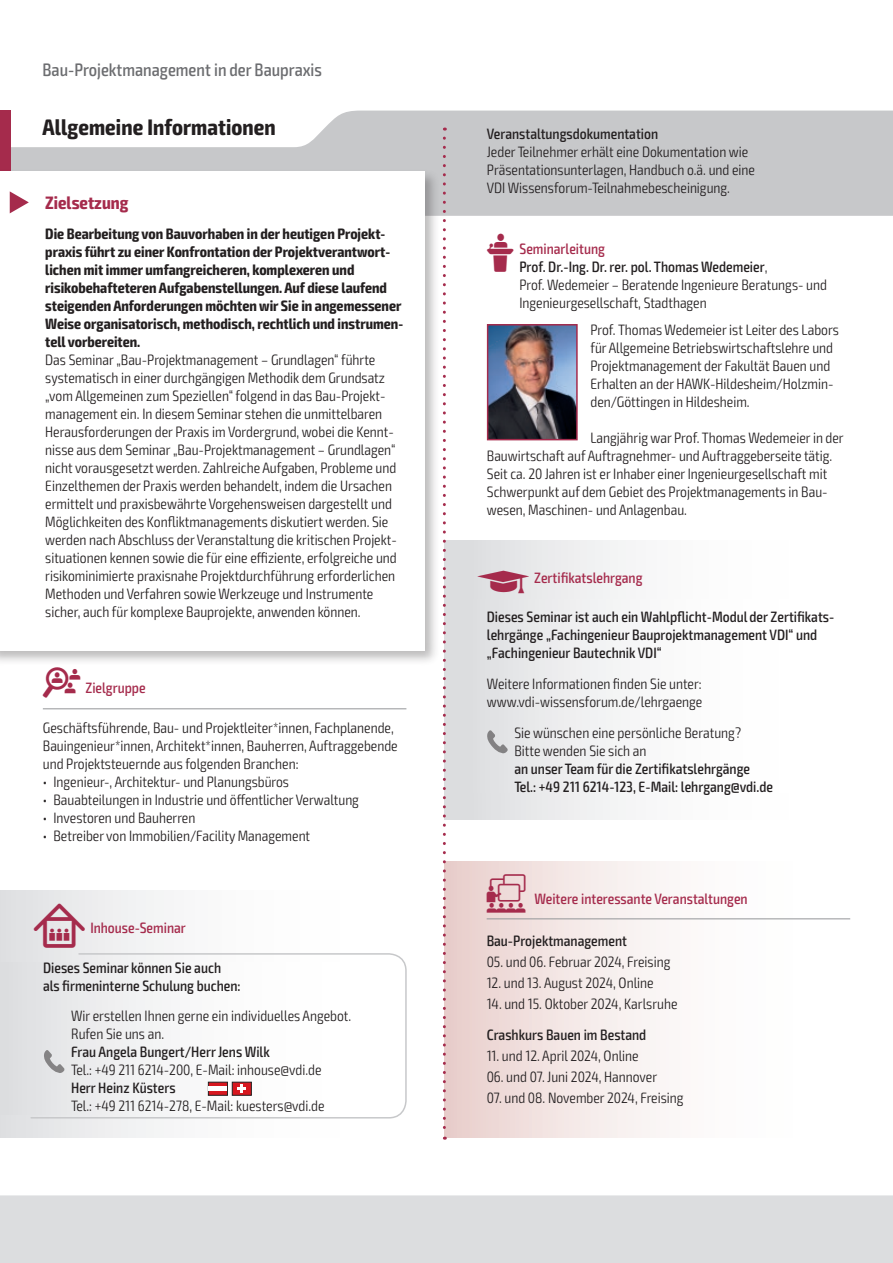
<style>
.page{position:relative;width:893px;height:1263px;background:#fff}
.page>*{position:absolute;margin:0;border:0;box-sizing:border-box;transform-origin:0 0}
.t1{font:700 condensed 22.5px "Exo 2";letter-spacing:.005em;color:#231f20}
.t2{font:500 condensed 18px "Exo 2";color:#6c6d70}
.t3{font:700 condensed 18px "Exo 2";color:#a52b4c}
.t4{font:300 condensed 15px/18px "Exo 2";color:#231f20}
.t5{font:500 condensed 15px/18px "Exo 2";color:#231f20}
.t6{font:700 condensed 15px/18px "Exo 2";color:#231f20}
.t7{font:500 condensed 15px "Exo 2";color:#a52b4c}
.s1{font-family:"VDI Iconset S4 A Regular";font-weight:400;font-stretch:normal}
.s2{font-family:"VDI Iconset S4 A Regular";font-weight:400;font-stretch:normal;font-size:15.45px}
.s3{font-family:"VDI Iconset S4 A Regular";font-weight:400;font-stretch:normal;color:#a52b4c}
.s4{font-weight:500;color:#a52b4c}
.s5{font-weight:500}
.s6{font-family:"VDI Iconset S4 A Regular";font-weight:400;font-stretch:normal;font-size:19.5px}
</style>
<div class="page">
<div style="left:0;top:1195px;width:893px;height:68px;background:#dcdddf"></div>
<svg style="left:11px;top:111px;width:881px;height:105px;fill:#c7c8ca"></svg>
<hr style="left:892px;top:111px;width:1px;height:105px;background:#a52b4c">
<div style="left:0;top:111px;width:11px;height:63px;background:#a52b4c"></div>
<div style="left:0;top:890px;width:407px;height:247px;background:linear-gradient(to right,#e4e5e7,#fff)"></div>
<svg style="left:30px;top:952px;width:377px;height:167px"></svg>
<div style="left:1px;top:962px;width:382px;height:152px;background:linear-gradient(to right,#e3e3e5,#fff)"></div>
<svg style="left:208px;top:1082px;width:44px;height:14px"></svg>
<div style="left:208px;top:1086px;width:19px;height:5px;background:#fff"></div>
<svg style="left:44px;top:1050px;width:21px;height:23px"></svg>
<div style="left:0;top:168px;width:440px;height:498px;background:#231f20;opacity:.3"></div>
<div style="left:0;top:171px;width:424px;height:480px;background:#fff"></div>
<svg style="left:10px;top:191px;width:19px;height:22px"></svg>
<hr style="left:43px;top:708px;width:363px;height:1px;background:#939598">
<div style="left:444px;top:861px;width:406px;height:276px;background:linear-gradient(to right,#ecd6d3,#fff)"></div>
<hr style="left:487px;top:918px;width:363px;height:1px;background:#939598">
<img style="left:490px;top:327px;width:85px;height:110px">
<div style="left:487px;top:324px;width:91px;height:116px;border:2px solid #a52b4c"></div>
<div style="left:444px;top:540px;width:406px;height:280px;background:linear-gradient(to right,#dfe0e2,#fff)"></div>
<div style="left:444px;top:600px;width:394px;height:192px;background:linear-gradient(to right,#dfe0e2,#fff)"></div>
<svg style="left:487px;top:730px;width:21px;height:24px"></svg>
<svg style="left:443px;top:138px;width:3px;height:1002px"></svg>
<p class="t2" style="left:43px;top:59px;width:281px">Bau-Projektmanagement in der Baupraxis</p>
<h1 class="t1" style="left:43px;top:113px;width:235px">Allgemeine Informationen</h1>
<p class="t5" style="left:487px;top:125px;width:173px">Veranstaltungsdokumentation</p>
<p class="t4" style="left:487px;top:143px;width:270px">Jeder Teilnehmer erhält eine Dokumentation wie<br>Präsentationsunterlagen, Handbuch o.ä. und eine<br>VDI Wissensforum-Teilnahmebescheinigung.</p>
<p class="t3" style="left:45px;top:192px;width:85px">Zielsetzung</p>
<p class="t6" style="left:45px;top:225px;width:359px">Die Bearbeitung von Bauvorhaben in der heutigen Projekt&shy;praxis führt zu einer Konfrontation der Projektverantwort&shy;lichen mit immer umfangreicheren, komplexeren und risikobehafteteren Aufgabenstellungen. Auf diese laufend steigenden Anforderungen möchten wir Sie in angemessener Weise organisatorisch, methodisch, rechtlich und instrumen&shy;tell vorbereiten.</p>
<p class="t4" style="left:45px;top:351px;width:353px">Das Seminar „Bau-Projektmanagement – Grundlagen“ führte systematisch in einer durchgängigen Methodik dem Grundsatz „vom Allgemeinen zum Speziellen“ folgend in das Bau-Projekt&shy;management ein. In diesem Seminar stehen die unmittelbaren Herausforderungen der Praxis im Vordergrund, wobei die Kennt&shy;nisse aus dem Seminar „Bau-Projektmanagement – Grundlagen“ nicht vorausgesetzt werden. Zahlreiche Aufgaben, Probleme und Einzelthemen der Praxis werden behandelt, indem die Ursachen ermittelt und praxisbewährte Vorgehensweisen dargestellt und Möglichkeiten des Konfliktmanagements diskutiert werden. Sie werden nach Abschluss der Veranstaltung die kritischen Projekt&shy;situationen kennen sowie die für eine effiziente, erfolgreiche und risikominimierte praxisnahe Projektdurchführung erforderlichen Methoden und Verfahren sowie Werkzeuge und Instrumente sicher, auch für komplexe Bauprojekte, anwenden können.</p>
<p class="t7" style="left:43px;top:679px;width:104px"><span class="s1">Z</span> Zielgruppe</p>
<p class="t4" style="left:43px;top:719px;width:356px">Geschäftsführende, Bau- und Projektleiter*innen, Fachplanende,<br>Bauingenieur*innen, Architekt*innen, Bauherren, Auftraggebende und Projektsteuernde aus folgenden Branchen:</p>
<p class="t4" style="left:43px;top:773px;width:248px">• Ingenieur-, Architektur- und Planungsbüros</p>
<p class="t4" style="left:43px;top:791px;width:318px">• Bauabteilungen in Industrie und öffentlicher Verwaltung</p>
<p class="t4" style="left:43px;top:809px;width:154px">• Investoren und Bauherren</p>
<p class="t4" style="left:43px;top:827px;width:269px">• Betreiber von Immobilien/Facility Management</p>
<p class="t7" style="left:34px;top:919px;width:153px"><span class="s2">I</span> Inhouse-Seminar</p>
<p class="t5" style="left:43px;top:959px;width:199px">Dieses Seminar können Sie auch als firmeninterne Schulung buchen:</p>
<p class="t4" style="left:71px;top:1007px;width:282px">Wir erstellen Ihnen gerne ein individuelles Angebot.<br>Rufen Sie uns an.</p>
<p class="t5" style="left:71px;top:1043px;width:200px">Frau Angela Bungert/Herr Jens Wilk</p>
<p class="t4" style="left:71px;top:1061px;width:252px">Tel.: +49 211 6214-200, E-Mail: inhouse@vdi.de</p>
<p class="t5" style="left:71px;top:1079px;width:106px">Herr Heinz Küsters</p>
<p class="t4" style="left:71px;top:1097px;width:255px">Tel.: +49 211 6214-278, E-Mail: kuesters@vdi.de</p>
<p class="t4" style="left:519px;top:240px;width:309px;text-indent:-33px"><span class="s3">L</span> <span class="s4">Seminarleitung<br></span><span class="s5">Prof. Dr.-Ing. Dr. rer. pol. Thomas Wedemeier</span>,<br>Prof. Wedemeier – Beratende Ingenieure Beratungs- und Ingenieurgesellschaft, Stadthagen</p>
<p class="t4" style="left:590px;top:321px;width:250px">Prof. Thomas Wedemeier ist Leiter des Labors für Allgemeine Betriebswirtschaftslehre und Projektmanagement der Fakultät Bauen und Erhalten an der HAWK-Hildesheim/Holzmin&shy;den/Göttingen in Hildesheim.</p>
<p class="t4" style="left:487px;top:429px;width:358px;text-indent:104px">Langjährig war Prof. Thomas Wedemeier in der Bauwirtschaft auf Auftragnehmer- und Auftraggeberseite tätig.<br>Seit ca. 20 Jahren ist er Inhaber einer Ingenieurgesellschaft mit Schwerpunkt auf dem Gebiet des Projektmanagements in Bau&shy;wesen, Maschinen- und Anlagenbau.</p>
<p class="t7" style="left:478px;top:569px;width:166px"><span class="s1">z</span> Zertifikatslehrgang</p>
<p class="t5" style="left:487px;top:608px;width:349px">Dieses Seminar ist auch ein Wahlpflicht-Modul der Zertifikats&shy;lehrgänge „Fachingenieur Bauprojektmanagement VDI“ und „Fachingenieur Bautechnik VDI“</p>
<p class="t4" style="left:487px;top:675px;width:217px">Weitere Informationen finden Sie unter: www.vdi-wissensforum.de/lehrgaenge</p>
<p class="t4" style="left:514px;top:724px;width:228px">Sie wünschen eine persönliche Beratung?<br>Bitte wenden Sie sich an</p>
<p class="t5" style="left:514px;top:760px;width:260px">an unser Team für die Zertifikatslehrgänge<br>Tel.: +49 211 6214-123, E-Mail: lehrgang@vdi.de</p>
<p class="t7" style="left:487px;top:889px;width:263px"><span class="s6">W</span> Weitere interessante Veranstaltungen</p>
<p class="t5" style="left:487px;top:932px;width:142px">Bau-Projektmanagement</p>
<p class="t4" style="left:487px;top:953px;width:185px">05. und 06. Februar 2024, Freising</p>
<p class="t4" style="left:487px;top:974px;width:168px">12. und 13. August 2024, Online</p>
<p class="t4" style="left:487px;top:995px;width:192px">14. und 15. Oktober 2024, Karlsruhe</p>
<p class="t5" style="left:487px;top:1026px;width:161px">Crashkurs Bauen im Bestand</p>
<p class="t4" style="left:487px;top:1047px;width:154px">11. und 12. April 2024, Online</p>
<p class="t4" style="left:487px;top:1068px;width:172px">06. und 07. Juni 2024, Hannover</p>
<p class="t4" style="left:487px;top:1089px;width:198px">07. und 08. November 2024, Freising</p>
</div>
